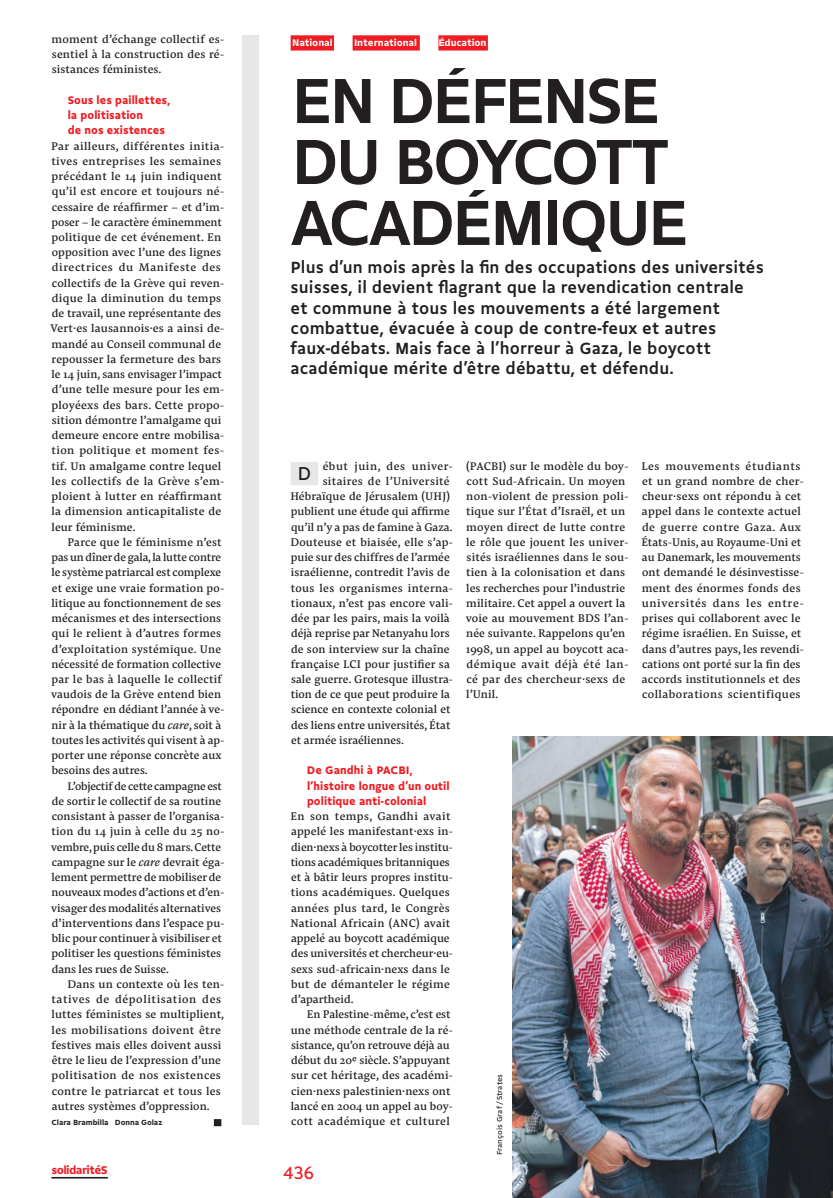
<style>
.page{position:relative;width:833px;height:1198px;background:#fff}
.page>*{position:absolute;margin:0;border:0;box-sizing:border-box;transform-origin:0 0}
.Titre_50{font:700 68.75px/61px "Gemeli";letter-spacing:-.07em;color:#231f20}
.Texte_100_lettrine{font:20.12px "Gemeli";color:#231f20}
.t1{font:19.38px "Gemeli";color:#ee1d23}
.Chapeau{font:700 17.5px/20.2px "Gemeli";letter-spacing:.005em;color:#231f20}
.Intertitres{font:900 11.88px/15.2px "Gemeli";letter-spacing:.005em;color:#ee1d23}
.t2{font:700 11.88px "Gemeli Micro";letter-spacing:-.05em;color:#ee1d23}
.Texte_110{font:11.5px/15.2px "Pensum Pro";letter-spacing:.01em;color:#231f20}
.Texte_90{font:11.5px/15.2px "Pensum Pro";color:#231f20}
.Texte_100_lettrine-2{font:11.5px "Pensum Pro";letter-spacing:.005em;color:#231f20}
.Texte_100{font:11.5px/15.2px "Pensum Pro";letter-spacing:.01em;color:#231f20}
.Texte_100_lettrine-3{font:11.5px "Pensum Pro";letter-spacing:.03em;color:#231f20}
.Texte_100_lettrine-4{font:11.5px "Pensum Pro";letter-spacing:.045em;color:#231f20}
.Rubrique{font:700 10px "Gemeli Micro";letter-spacing:-.01em;color:#fff}
.Signature_auteur_seul{font:700 7.75px "Gemeli Micro";letter-spacing:-.01em;color:#231f20}
.Credits_bas_al_droite{font:7.5px "Gemeli Micro";color:#231f20}
.s1{font-style:italic}
</style>
<div class="page">
<hr style="left:51px;top:1177px;width:57px;height:1px;background:#231f20">
<div style="left:214px;top:1119px;width:7px;height:7px;background:#231f20"></div>
<div style="left:291px;top:462px;width:27px;height:23px;background:#e6e7e9"></div>
<div style="left:291px;top:35px;width:43px;height:16px;background:#ee1d23"></div>
<div style="left:352px;top:35px;width:68px;height:16px;background:#ee1d23"></div>
<div style="left:438px;top:35px;width:50px;height:16px;background:#ee1d23"></div>
<img style="left:512px;top:736px;width:321px;height:462px">
<div style="left:243px;top:35px;width:16px;height:1090px;background:#e6e7e9"></div>
<p class="Texte_110" style="left:52px;top:31px;width:175px;text-align:justify">moment d’échange collectif es&shy;sentiel à la construction des ré&shy;sistances féministes.</p>
<p class="Intertitres" style="left:68px;top:92px;width:104px">Sous les paillettes, la politisation<br>de nos existences</p>
<p class="Texte_110" style="left:51px;top:138px;width:175px">Par ailleurs, différentes initia&shy;tives entreprises les semaines précédant le 14 juin indiquent qu’il est encore et toujours né&shy;cessaire de réaffirmer – et d’im&shy;poser – le caractère éminemment politique de cet événement. En opposition avec l’une des lignes directrices du Manifeste des collectifs de la Grève qui reven&shy;dique la diminution du temps de travail, une représentante des<br>Vert·es lausannois·es a ainsi de&shy;mandé au Conseil communal de repousser la fermeture des bars le 14 juin, sans envisager l’impact d’une telle mesure pour les em&shy;ployéexs des bars. Cette propo&shy;sition démontre l’amalgame qui demeure encore entre mobilisa&shy;tion politique et moment fes&shy;tif. Un amalgame contre lequel les collectifs de la Grève s’em&shy;ploient à lutter en réaffirmant la dimension anticapitaliste de leur féminisme.</p>
<p class="Texte_90" style="left:51px;top:534px;width:175px;text-indent:17px">Parce que le féminisme n’est pas un dîner de gala, la lutte contre le système patriarcal est complexe et exige une vraie formation po&shy;litique au fonctionnement de ses mécanismes et des intersections qui le relient à d’autres formes d’exploitation systémique. Une nécessité de formation collective par le bas à laquelle le collectif vaudois de la Grève entend bien répondre en dédiant l’année à ve&shy;nir à la thématique du <span class="s1">care</span>, soit à toutes les activités qui visent à ap&shy;porter une réponse concrète aux besoins des autres.</p>
<p class="Texte_90" style="left:51px;top:778px;width:175px;text-indent:17px">L’objectif de cette campagne est de sortir le collectif de sa routine consistant à passer de l’organisa&shy;tion du 14 juin à celle du 25 no&shy;vembre, puis celle du 8 mars. Cette campagne sur le <span class="s1">care</span> devrait éga&shy;lement permettre de mobiliser de nouveaux modes d’actions et d’en&shy;visager des modalités alternatives d’interventions dans l’espace pu&shy;blic pour continuer à visibiliser et politiser les questions féministes dans les rues de Suisse.</p>
<p class="Texte_110" style="left:51px;top:976px;width:174px;text-indent:16px">Dans un contexte où les ten&shy;tatives de dépolitisation des luttes féministes se multiplient, les mobilisations doivent être festives mais elles doivent aussi être le lieu de l’expression d’une politisation de nos existences contre le patriarcat et tous les autres systèmes d’oppression.</p>
<p class="Signature_auteur_seul" style="left:51px;top:1117px;width:112px">Clara Brambilla Donna Golaz</p>
<p class="Rubrique" style="left:292px;top:36px;width:42px">National</p>
<p class="Rubrique" style="left:354px;top:36px;width:65px">International</p>
<p class="Rubrique" style="left:438px;top:36px;width:50px">Éducation</p>
<p class="Titre_50" style="left:291px;top:65px;width:400px">EN DÉFENSE<br>DU BOYCOTT<br>ACADÉMIQUE</p>
<p class="Chapeau" style="left:291px;top:256px;width:475px">Plus d’un mois après la fin des occupations des universités suisses, il devient flagrant que la revendication centrale et commune à tous les mouvements a été largement combattue, évacuée à coup de contre-feux et autres faux-débats. Mais face à l’horreur à Gaza, le boycott académique mérite d’être débattu, et défendu.</p>
<p class="Texte_100_lettrine-4" style="left:323px;top:457px;width:132px">ébut juin, des univer-</p>
<p class="Texte_100_lettrine-3" style="left:323px;top:473px;width:129px">sitaires de l’Université</p>
<p class="Texte_100_lettrine-2" style="left:290px;top:488px;width:161px">Hébraïque de Jérusalem (UHJ)</p>
<p class="Texte_100_lettrine-2" style="left:291px;top:503px;width:160px">publient une étude qui affirme</p>
<p class="Texte_100_lettrine-2" style="left:291px;top:518px;width:163px">qu’il n’y a pas de famine à Gaza.</p>
<p class="Texte_100_lettrine-2" style="left:290px;top:534px;width:164px">Douteuse et biaisée, elle s’ap-</p>
<p class="Texte_100_lettrine-2" style="left:291px;top:549px;width:160px">puie sur des chiffres de l’armée</p>
<p class="Texte_100_lettrine-2" style="left:291px;top:564px;width:160px">israélienne, contredit l’avis de</p>
<p class="Texte_100_lettrine-3" style="left:291px;top:579px;width:164px">tous les organismes interna-</p>
<p class="Texte_100_lettrine-2" style="left:291px;top:595px;width:164px">tionaux, n’est pas encore vali-</p>
<p class="Texte_100_lettrine-2" style="left:291px;top:610px;width:160px">dée par les pairs, mais la voilà</p>
<p class="Texte_100_lettrine-2" style="left:291px;top:625px;width:160px">déjà reprise par Netanyahu lors</p>
<p class="Texte_100_lettrine-2" style="left:291px;top:640px;width:160px">de son interview sur la chaîne</p>
<p class="Texte_100_lettrine-2" style="left:291px;top:656px;width:161px">française LCI pour justifier sa</p>
<p class="Texte_100_lettrine-2" style="left:291px;top:671px;width:164px">sale guerre. Grotesque illustra-</p>
<p class="Texte_100_lettrine-2" style="left:291px;top:686px;width:161px">tion de ce que peut produire la</p>
<p class="Texte_100_lettrine-2" style="left:291px;top:701px;width:161px">science en contexte colonial et</p>
<p class="Texte_100_lettrine-2" style="left:291px;top:716px;width:161px">des liens entre universités, État</p>
<p class="Texte_100_lettrine-2" style="left:291px;top:732px;width:114px">et armée israéliennes.</p>
<p class="Intertitres" style="left:307px;top:762px;width:144px">De Gandhi à PACBI, l’histoire longue d’un outil politique anti-colonial</p>
<p class="Texte_100" style="left:290px;top:808px;width:164px">En son temps, Gandhi avait appelé les manifestant·exs in&shy;dien·nexs à boycotter les institu&shy;tions académiques britanniques et à bâtir leurs propres institu&shy;tions académiques. Quelques années plus tard, le Congrès<br>National Africain (ANC) avait appelé au boycott académique des universités et chercheur·eu&shy;sexs sud-africain·nexs dans le but de démanteler le régime d’apartheid.</p>
<p class="Texte_110" style="left:291px;top:1006px;width:164px;text-indent:16px">En Palestine-même, c’est est une méthode centrale de la ré&shy;sistance, qu’on retrouve déjà au début du 20e siècle. S’appuyant sur cet héritage, des académi&shy;cien·nexs palestinien·nexs ont lancé en 2004 un appel au boy&shy;cott académique et culturel</p>
<p class="Texte_100_lettrine" style="left:297px;top:459px;width:16px">D</p>
<p class="Texte_110" style="left:466px;top:458px;width:164px">(PACBI) sur le modèle du boy&shy;cott Sud-Africain. Un moyen non-violent de pression poli&shy;tique sur l’État d’Israël, et un moyen direct de lutte contre le rôle que jouent les univer&shy;sités israéliennes dans le sou&shy;tien à la colonisation et dans les recherches pour l’industrie militaire. Cet appel a ouvert la voie au mouvement BDS l’an&shy;née suivante. Rappelons qu’en<br>1998, un appel au boycott aca&shy;démique avait déjà été lan&shy;cé par des chercheur·sexs de l’Unil.</p>
<p class="Texte_110" style="left:641px;top:458px;width:164px">Les mouvements étudiants et un grand nombre de cher&shy;cheur·sexs ont répondu à cet appel dans le contexte actuel de guerre contre Gaza. Aux<br>États-Unis, au Royaume-Uni et au Danemark, les mouvements ont demandé le désinvestisse&shy;ment des énormes fonds des universités dans les entre&shy;prises qui collaborent avec le régime israélien. En Suisse, et dans d’autres pays, les revendi&shy;cations ont porté sur la fin des accords institutionnels et des collaborations scientifiques</p>
<p class="Credits_bas_al_droite" style="left:494px;top:1155px;width:83px;rotate:-90deg">François Graf / Strates</p>
<p class="t2" style="left:51px;top:1161px;width:58px">solidaritéS</p>
<h3 class="t1" style="left:284px;top:1158px;width:32px">436</h3>
</div>
